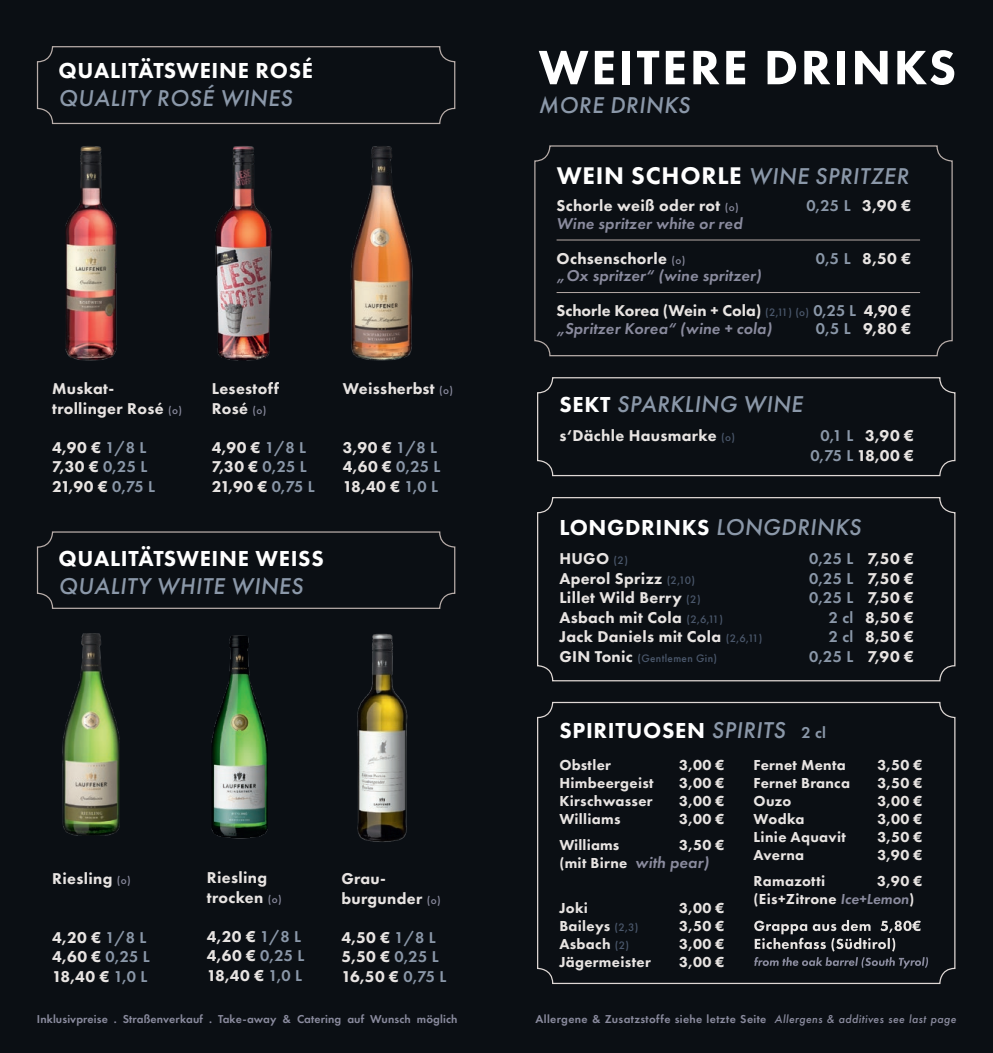
<style>
.page{position:relative;width:993px;height:1053px;background:#fff}
.page>*{position:absolute;margin:0;border:0;box-sizing:border-box;transform-origin:0 0}
.t1{font:800 50px "Futura PT";letter-spacing:.05em;color:#fff}
.t2{font:italic 500 23.75px "Futura PT";letter-spacing:.02em;color:#8b98a9}
.t3{font:800 22.5px "Futura PT";letter-spacing:.03em;color:#fff}
.t4{font:800 16.25px/19.5px "Futura PT";letter-spacing:.02em;color:#e8e4e2}
.t5{font:800 16.25px/35px "Futura PT";color:#e8e4e2}
.t6{font:italic 600 16.25px/35px "Futura PT";letter-spacing:.01em;color:#8a8b9e}
.t7{font:600 16.25px "Futura PT";letter-spacing:.02em;color:#8b98a9}
.t8{font:800 15px/18px "Futura PT";letter-spacing:.02em;color:#e8e4e2}
.t9{font:600 11.88px "Futura PT";letter-spacing:.03em;color:#8a8b9e}
.t10{font:600 11.88px "Futura PT";letter-spacing:.01em;color:#8a8b9e}
.t11{font:500 11.25px "Futura PT";letter-spacing:.03em;color:#4b586c}
.s1{font-weight:500;font-size:11.25px;color:#8a8b9e}
.s2{font-weight:600;color:#8b98a9}
.s3{font-weight:800;font-style:normal;font-size:25px;color:#fff}
.s4{font-weight:800;color:#e8e4e2}
.s5{font-weight:800;font-style:normal;color:#e8e4e2}
.s6{font-weight:500;font-style:normal;font-size:11.25px}
.s7{font-weight:600;font-style:italic;color:#8a8b9e}
.s8{font-weight:500;font-size:11.25px;color:#4b586c}
.s9{font-weight:800;font-style:normal;font-size:22.5px;color:#fff}
.s10{font-weight:500;font-style:italic;font-size:23.75px;color:#8b98a9}
.s11{font-weight:800;font-size:16.25px;color:#e8e4e2}
.s12{font-weight:600;font-size:16.25px;color:#8b98a9}
.s13{font-weight:600;font-style:italic;font-size:16.25px;color:#8a8b9e}
.s14{font-weight:500;font-style:italic}
</style>
<div class="page">
<div style="left:0;top:0;width:992px;height:1052px;background:#0b0f14"></div>
<div style="left:537px;top:701px;width:418px;height:282px;border:1px solid #dfd8d5;border-radius:15px"></div>
<div style="left:37px;top:46px;width:418px;height:78px;border:1px solid #b8ada9;border-radius:15px"></div>
<div style="left:37px;top:531px;width:418px;height:78px;border:1px solid #b8ada9;border-radius:15px"></div>
<img style="left:350px;top:146px;width:63px;height:215px">
<img style="left:357px;top:633px;width:51px;height:209px">
<img style="left:65px;top:146px;width:52px;height:215px">
<img style="left:215px;top:146px;width:57px;height:215px">
<div style="left:534px;top:145px;width:418px;height:211px;border:1px solid #b8ada9;border-radius:15px"></div>
<hr style="left:556px;top:240px;width:363px;height:1px;background:#b6aaa7">
<hr style="left:556px;top:292px;width:363px;height:1px;background:#b6aaa7">
<div style="left:537px;top:497px;width:418px;height:184px;border:1px solid #dfd8d5;border-radius:15px"></div>
<div style="left:537px;top:377px;width:418px;height:99px;border:1px solid #dfd8d5;border-radius:15px"></div>
<img style="left:211px;top:635px;width:57px;height:204px">
<img style="left:62px;top:633px;width:58px;height:202px">
<svg style="left:754px;top:920px;width:173px;height:48px"></svg>
<h3 class="t3" style="left:58px;top:56px;width:256px">QUALITÄTSWEINE ROSÉ</h3>
<h2 class="t2" style="left:58px;top:83px;width:235px">QUALITY ROSÉ WINES</h2>
<p class="t4" style="left:52px;top:379px;width:131px">Muskat&shy;trollinger Rosé <span class="s1">(o)</span></p>
<p class="t4" style="left:52px;top:437px;width:104px">4,90 € <span class="s2">1/8 L<br></span>7,30 € <span class="s2">0,25 L<br></span>21,90 € <span class="s2">0,75 L</span></p>
<p class="t4" style="left:212px;top:379px;width:69px">Lesestoff<br>Rosé <span class="s1">(o)</span></p>
<p class="t4" style="left:212px;top:437px;width:104px">4,90 € <span class="s2">1/8 L<br></span>7,30 € <span class="s2">0,25 L<br></span>21,90 € <span class="s2">0,75 L</span></p>
<p class="t4" style="left:343px;top:379px;width:112px">Weissherbst <span class="s1">(o)</span></p>
<p class="t4" style="left:343px;top:437px;width:99px">3,90 € <span class="s2">1/8 L<br></span>4,60 € <span class="s2">0,25 L<br></span>18,40 € <span class="s2">1,0 L</span></p>
<h3 class="t3" style="left:58px;top:544px;width:266px">QUALITÄTSWEINE WEISS</h3>
<h2 class="t2" style="left:58px;top:571px;width:246px">QUALITY WHITE WINES</h2>
<p class="t4" style="left:52px;top:868px;width:80px">Riesling <span class="s1">(o)</span></p>
<p class="t4" style="left:52px;top:927px;width:99px">4,20 € <span class="s2">1/8 L<br></span>4,60 € <span class="s2">0,25 L<br></span>18,40 € <span class="s2">1,0 L</span></p>
<p class="t4" style="left:207px;top:867px;width:76px">Riesling trocken <span class="s1">(o)</span></p>
<p class="t4" style="left:207px;top:926px;width:99px">4,20 € <span class="s2">1/8 L<br></span>4,60 € <span class="s2">0,25 L<br></span>18,40 € <span class="s2">1,0 L</span></p>
<p class="t4" style="left:341px;top:868px;width:101px">Grau&shy;burgunder <span class="s1">(o)</span></p>
<p class="t4" style="left:341px;top:927px;width:106px">4,50 € <span class="s2">1/8 L<br></span>5,50 € <span class="s2">0,25 L<br></span>16,50 € <span class="s2">0,75 L</span></p>
<h1 class="t1" style="left:538px;top:36px;width:419px">WEITERE DRINKS</h1>
<h2 class="t2" style="left:538px;top:90px;width:153px">MORE DRINKS</h2>
<h2 class="t2" style="left:556px;top:161px;width:353px"><span class="s3">WEIN SCHORLE</span> WINE SPRITZER</h2>
<p class="t4" style="left:556px;top:196px;width:184px">Schorle weiß oder rot <span class="s1">(o)</span></p>
<p class="t7" style="left:806px;top:196px;width:106px">0,25 L <span class="s4">3,90 €</span></p>
<p class="t6" style="left:556px;top:205px;width:187px">Wine spritzer white or red<br><span class="s5">Ochsenschorle</span> <span class="s6">(o)</span></p>
<p class="t4" style="left:815px;top:248px;width:97px"><span class="s2">0,5 L</span> 8,50 €</p>
<p class="t5" style="left:556px;top:258px;width:356px"><span class="s7">„Ox spritzer“ (wine spritzer)<br></span>Schorle Korea (Wein + Cola) <span class="s8">(2,11) (o)</span> <span class="s2">0,25 L</span> 4,90 €</p>
<p class="t6" style="left:556px;top:310px;width:217px">„Spritzer Korea“ (wine + cola)</p>
<p class="t4" style="left:815px;top:318px;width:97px"><span class="s2">0,5 L</span> 9,80 €</p>
<h2 class="t2" style="left:559px;top:389px;width:245px"><span class="s9">SEKT</span> SPARKLING WINE</h2>
<p class="t4" style="left:559px;top:425px;width:177px">s‘Dächle Hausmarke <span class="s8">(o)</span></p>
<p class="t4" style="left:810px;top:425px;width:105px;text-align:right"><span class="s2">0,1 L</span> 3,90 €<br><span class="s2">0,75 L</span> 18,00 €</p>
<h3 class="t3" style="left:559px;top:513px;width:303px">LONGDRINKS <span class="s10">LONGDRINKS</span></h3>
<p class="t4" style="left:559px;top:548px;width:70px">HUGO <span class="s8">(2)</span></p>
<p class="t7" style="left:808px;top:548px;width:106px">0,25 L <span class="s4">7,50 €</span></p>
<p class="t4" style="left:559px;top:568px;width:137px">Aperol Sprizz <span class="s8">(2,10)</span></p>
<p class="t7" style="left:808px;top:568px;width:106px">0,25 L <span class="s4">7,50 €</span></p>
<p class="t4" style="left:559px;top:587px;width:143px">Lillet Wild Berry <span class="s8">(2)</span></p>
<p class="t7" style="left:808px;top:587px;width:106px">0,25 L <span class="s4">7,50 €</span></p>
<p class="t4" style="left:559px;top:607px;width:165px">Asbach mit Cola <span class="s8">(2,6,11)</span></p>
<p class="t4" style="left:828px;top:607px;width:87px"><span class="s2">2 cl</span> 8,50 €</p>
<p class="t4" style="left:559px;top:626px;width:204px">Jack Daniels mit Cola <span class="s8">(2,6,11)</span></p>
<p class="t4" style="left:828px;top:626px;width:87px"><span class="s2">2 cl</span> 8,50 €</p>
<p class="t11" style="left:559px;top:651px;width:159px"><span class="s11">GIN Tonic</span> (Gentlemen Gin)</p>
<p class="t7" style="left:808px;top:646px;width:106px">0,25 L <span class="s4">7,90 €</span></p>
<h3 class="t3" style="left:559px;top:716px;width:268px">SPIRITUOSEN <span class="s10">SPIRITS</span> <span class="s12">2 cl</span></h3>
<p class="t8" style="left:559px;top:755px;width:53px">Obstler</p>
<p class="t8" style="left:679px;top:755px;width:47px">3,00 €</p>
<p class="t8" style="left:559px;top:773px;width:96px">Himbeergeist</p>
<p class="t8" style="left:679px;top:773px;width:47px">3,00 €</p>
<p class="t8" style="left:559px;top:791px;width:95px">Kirschwasser</p>
<p class="t8" style="left:679px;top:791px;width:47px">3,00 €</p>
<p class="t8" style="left:559px;top:809px;width:63px">Williams</p>
<p class="t8" style="left:679px;top:809px;width:47px">3,00 €</p>
<p class="t8" style="left:559px;top:836px;width:62px">Williams</p>
<p class="t8" style="left:559px;top:836px;width:167px;text-indent:120px">3,50 € (mit Birne <span class="s13">with pear)</span></p>
<p class="t8" style="left:559px;top:898px;width:30px">Joki</p>
<p class="t8" style="left:679px;top:898px;width:47px">3,00 €</p>
<p class="t8" style="left:559px;top:916px;width:81px">Baileys <span class="s8">(2,3)</span></p>
<p class="t8" style="left:679px;top:916px;width:47px">3,50 €</p>
<p class="t8" style="left:559px;top:934px;width:71px">Asbach <span class="s8">(2)</span></p>
<p class="t8" style="left:679px;top:934px;width:47px">3,00 €</p>
<p class="t8" style="left:559px;top:952px;width:93px">Jägermeister</p>
<p class="t8" style="left:679px;top:952px;width:47px">3,00 €</p>
<p class="t8" style="left:753px;top:755px;width:94px">Fernet Menta</p>
<p class="t8" style="left:877px;top:755px;width:47px">3,50 €</p>
<p class="t8" style="left:753px;top:773px;width:98px">Fernet Branca</p>
<p class="t8" style="left:877px;top:773px;width:47px">3,50 €</p>
<p class="t8" style="left:753px;top:791px;width:39px">Ouzo</p>
<p class="t8" style="left:877px;top:791px;width:47px">3,00 €</p>
<p class="t8" style="left:753px;top:809px;width:52px">Wodka</p>
<p class="t8" style="left:877px;top:809px;width:47px">3,00 €</p>
<p class="t8" style="left:753px;top:827px;width:94px">Linie Aquavit</p>
<p class="t8" style="left:877px;top:827px;width:47px">3,50 €</p>
<p class="t8" style="left:753px;top:845px;width:52px">Averna</p>
<p class="t8" style="left:877px;top:845px;width:47px">3,90 €</p>
<p class="t8" style="left:753px;top:872px;width:73px">Ramazotti</p>
<p class="t8" style="left:753px;top:872px;width:170px;text-indent:124px">3,90 € (Eis+Zitrone <span class="s7">Ice+Lemon</span>)</p>
<p class="t10" style="left:37px;top:1011px;width:422px">Inklusivpreise . Straßenverkauf . Take-away &amp; Catering auf Wunsch möglich</p>
<p class="t9" style="left:535px;top:1011px;width:422px">Allergene &amp; Zusatzstoffe siehe letzte Seite <span class="s14">Allergens &amp; additives see last page</span></p>
</div>
